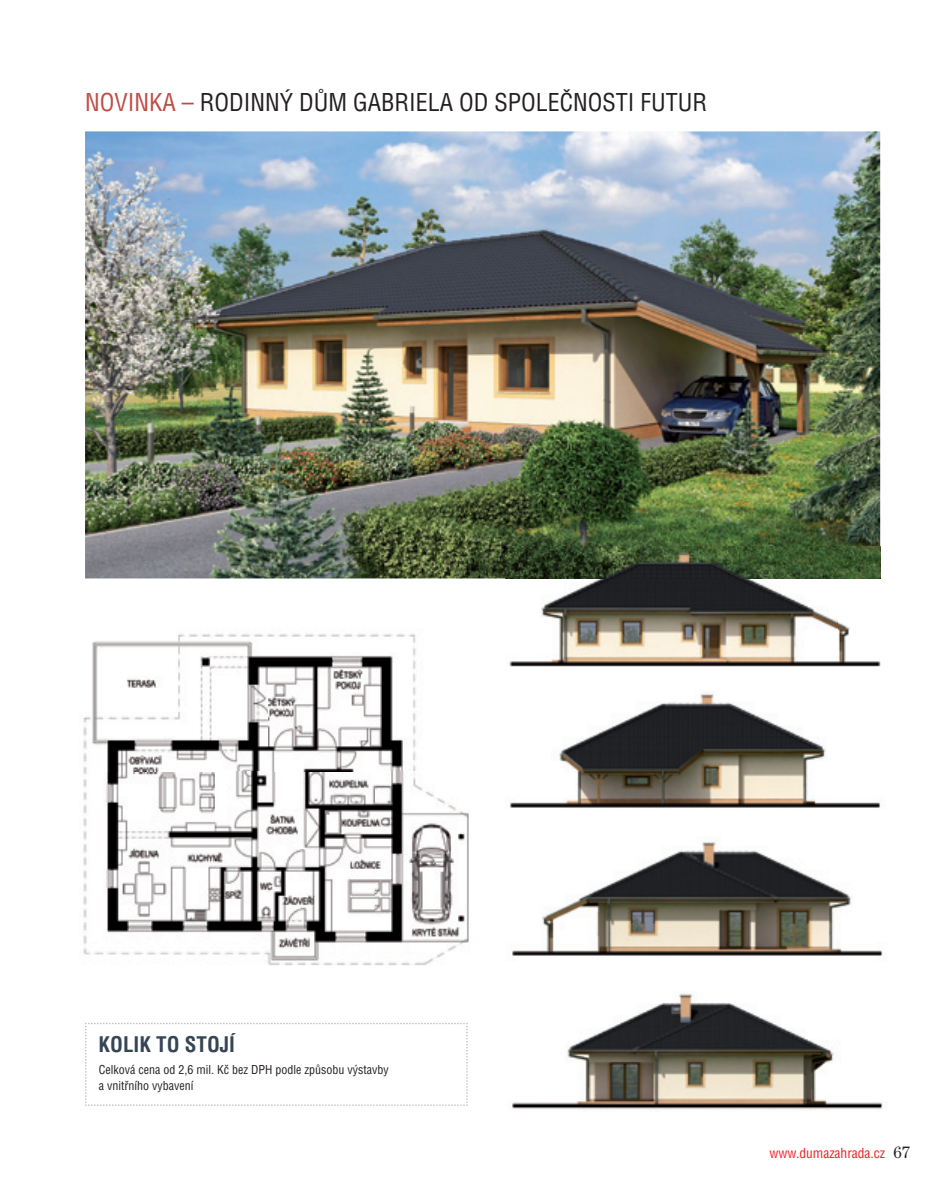
<style>
.page{position:relative;width:944px;height:1191px;background:#fff}
.page>*{position:absolute;margin:0;border:0;box-sizing:border-box;transform-origin:0 0}
.t1{font:condensed 24px "Helvetica OT";color:#231f20}
.t2{font:700 condensed 21px "Helvetica OT";color:#354556}
.t3{font:condensed 13.5px "Helvetica OT";color:#ee1d23}
.t4{font:condensed 12px/16.5px "Helvetica OT";color:#231f20}
.s1{color:#bf4c44}
.s2{font-family:"ITC Century OT";font-stretch:normal;font-size:16.5px;color:#231f20}
</style>
<div class="page">
<svg style="left:85px;top:1023px;width:383px;height:83px"></svg>
<img style="left:85px;top:131px;width:795px;height:447px">
<img style="left:505px;top:578px;width:333px;height:89px">
<img style="left:838px;top:547px;width:43px;height:120px">
<img style="left:505px;top:547px;width:375px;height:31px">
<img style="left:510px;top:692px;width:371px;height:116px">
<img style="left:512px;top:842px;width:371px;height:114px">
<img style="left:512px;top:993px;width:371px;height:117px">
<img style="left:83px;top:633px;width:386px;height:332px">
<h1 class="t1" style="left:85px;top:89px;width:624px"><span class="s1">NOVINKA –</span> RODINNÝ DŮM GABRIELA OD SPOLEČNOSTI FUTUR</h1>
<h2 class="t2" style="left:99px;top:1032px;width:138px">KOLIK TO STOJÍ</h2>
<p class="t4" style="left:99px;top:1061px;width:291px">Celková cena od 2,6 mil. Kč bez DPH podle způsobu výstavby a vnitřního vybavení</p>
<p class="t3" style="left:769px;top:1145px;width:142px">www.dumazahrada.cz <span class="s2">67</span></p>
</div>
